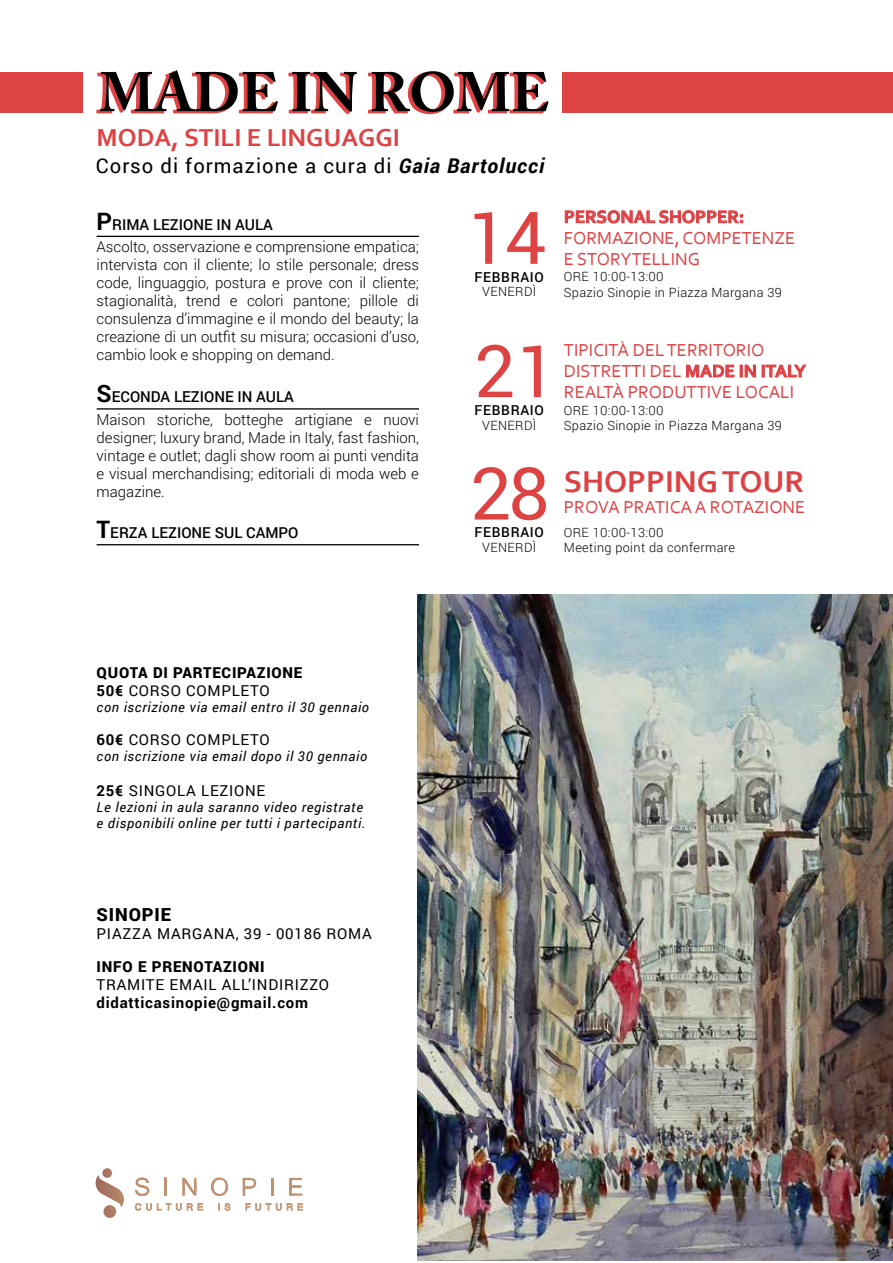
<style>
.page{position:relative;width:893px;height:1263px;background:#fff}
.page>*{position:absolute;margin:0;border:0;box-sizing:border-box;transform-origin:0 0}
.t1{font:72.75px "Roboto";color:#de4344}
.t2{font:700 55.2px "Adobe Caslon Pro";color:#000}
.t3{font:700 31.5px "Corbel";color:#dd4144}
.t4{font:700 25.65px "Corbel";color:#de4244}
.t5{font:20.25px "Roboto";letter-spacing:.05em;color:#000}
.t6{font:18.15px/21px "Corbel";color:#dd4144}
.t7{font:700 18.15px "Corbel";color:#dd4144}
.t8{font:900 18px "Roboto";letter-spacing:.05em;color:#000}
.t9{font:300 15px/18px "Roboto";color:#000}
.t10{font:15px "Roboto";letter-spacing:.05em;color:#000}
.t11{font:900 15px/18px "Roboto";letter-spacing:.05em;color:#000}
.t12{font:700 15px "Roboto";letter-spacing:.05em;color:#000}
.t13{font:500 15px "Roboto";color:#000}
.t14{font:500 13.65px "Roboto";letter-spacing:.05em;color:#000}
.t15{font:italic 13.5px/16.2px "Roboto";letter-spacing:.05em;color:#000}
.t16{font:300 12.75px/15.3px "Roboto";letter-spacing:.03em;color:#000}
.s1{font-weight:700;font-style:italic}
.s2{font-weight:700;font-size:24px}
.s3{font-weight:500}
.s4{font-weight:700}
.s5{font-weight:400}
</style>
<div class="page">
<svg style="left:96px;top:70px;width:180px;height:44px"></svg>
<svg style="left:288px;top:72px;width:67px;height:42px"></svg>
<svg style="left:367px;top:72px;width:180px;height:43px"></svg>
<img style="left:417px;top:1186px;width:476px;height:75px">
<img style="left:417px;top:891px;width:476px;height:295px">
<img style="left:417px;top:594px;width:476px;height:297px">
<svg style="left:565px;top:210px;width:178px;height:13px"></svg>
<svg style="left:686px;top:365px;width:48px;height:12px"></svg>
<svg style="left:740px;top:365px;width:16px;height:12px"></svg>
<svg style="left:762px;top:365px;width:44px;height:12px"></svg>
<hr style="left:97px;top:236px;width:322px;height:1px;background:#000">
<hr style="left:97px;top:408px;width:322px;height:2px;background:#000">
<hr style="left:97px;top:544px;width:322px;height:1px;background:#000">
<div style="left:563px;top:72px;width:330px;height:41px;background:#de4344"></div>
<div style="left:0;top:72px;width:83px;height:41px;background:#de4344"></div>
<svg style="left:96px;top:1168px;width:28px;height:50px"></svg>
<svg style="left:134px;top:1203px;width:69px;height:8px"></svg>
<svg style="left:218px;top:1203px;width:13px;height:8px"></svg>
<svg style="left:245px;top:1203px;width:58px;height:8px"></svg>
<svg style="left:135px;top:1177px;width:14px;height:19px"></svg>
<svg style="left:164px;top:1178px;width:3px;height:18px"></svg>
<svg style="left:182px;top:1178px;width:14px;height:18px"></svg>
<svg style="left:211px;top:1177px;width:17px;height:19px"></svg>
<svg style="left:243px;top:1178px;width:13px;height:18px"></svg>
<svg style="left:271px;top:1178px;width:2px;height:18px"></svg>
<svg style="left:289px;top:1178px;width:13px;height:18px"></svg>
<h2 class="t2" style="left:100px;top:60px;width:451px">MADE IN ROME</h2>
<h3 class="t4" style="left:97px;top:121px;width:305px">MODA, STILI E LINGUAGGI</h3>
<h3 class="t5" style="left:96px;top:152px;width:450px">Corso di formazione a cura di <span class="s1">Gaia Bartolucci</span></h3>
<p class="t9" style="left:97px;top:213px;width:324px;line-height:22.5px"><span class="s2">P</span><span class="s3">RIMA LEZIONE IN AULA<br></span>Ascolto, osservazione e comprensione empatica;</p>
<p class="t9" style="left:97px;top:255px;width:324px;text-align:justify">intervista con il cliente; lo stile personale; dress code, linguaggio, postura e prove con il cliente; stagionalità, trend e colori pantone; pillole di consulenza d’immagine e il mondo del beauty; la creazione di un outfit su misura; occasioni d’uso, cambio look e shopping on demand.</p>
<p class="t9" style="left:97px;top:385px;width:324px;line-height:22.5px"><span class="s2">S</span><span class="s3">ECONDA LEZIONE IN AULA<br></span>Maison storiche, botteghe artigiane e nuovi</p>
<p class="t9" style="left:97px;top:428px;width:324px;text-align:justify">designer; luxury brand, Made in Italy, fast fashion, vintage e outlet; dagli show room ai punti vendita e visual merchandising; editoriali di moda web e magazine.</p>
<p class="t13" style="left:97px;top:522px;width:203px"><span class="s2">T</span>ERZA LEZIONE SUL CAMPO</p>
<h1 class="t1" style="left:468px;top:187px;width:80px">14</h1>
<p class="t14" style="left:475px;top:267px;width:71px">FEBBRAIO</p>
<p class="t16" style="left:482px;top:284px;width:55px">VENERDÌ</p>
<h1 class="t1" style="left:475px;top:320px;width:85px">21</h1>
<p class="t14" style="left:475px;top:400px;width:71px">FEBBRAIO</p>
<p class="t16" style="left:482px;top:417px;width:55px">VENERDÌ</p>
<h1 class="t1" style="left:471px;top:442px;width:81px">28</h1>
<p class="t14" style="left:475px;top:523px;width:71px">FEBBRAIO</p>
<p class="t16" style="left:482px;top:539px;width:55px">VENERDÌ</p>
<p class="t7" style="left:564px;top:205px;width:182px">PERSONAL SHOPPER:</p>
<p class="t6" style="left:564px;top:227px;width:233px">FORMAZIONE, COMPETENZE</p>
<p class="t6" style="left:564px;top:248px;width:138px">E STORYTELLING</p>
<p class="t16" style="left:564px;top:269px;width:219px">ORE 10:00-13:00<br>Spazio Sinopie in Piazza Margana 39</p>
<p class="t6" style="left:564px;top:339px;width:244px">TIPICITÀ DEL TERRITORIO<br>DISTRETTI DEL <span class="s4">MADE IN ITALY<br></span>REALTÀ PRODUTTIVE LOCALI</p>
<p class="t16" style="left:564px;top:402px;width:219px">ORE 10:00-13:00<br>Spazio Sinopie in Piazza Margana 39</p>
<h3 class="t3" style="left:564px;top:462px;width:242px">SHOPPING TOUR</h3>
<p class="t6" style="left:564px;top:496px;width:243px">PROVA PRATICA A ROTAZIONE</p>
<p class="t16" style="left:564px;top:524px;width:173px">ORE 10:00-13:00<br>Meeting point da confermare</p>
<p class="t11" style="left:97px;top:663px;width:207px">QUOTA DI PARTECIPAZIONE<br><span class="s4">50€</span> <span class="s5">CORSO COMPLETO</span></p>
<p class="t15" style="left:97px;top:699px;width:274px">con iscrizione via email entro il 30 gennaio</p>
<p class="t10" style="left:97px;top:729px;width:175px"><span class="s4">60€</span> CORSO COMPLETO</p>
<p class="t15" style="left:97px;top:748px;width:272px">con iscrizione via email dopo il 30 gennaio</p>
<p class="t10" style="left:97px;top:780px;width:170px"><span class="s4">25€</span> SINGOLA LEZIONE</p>
<p class="t15" style="left:97px;top:798px;width:270px">Le lezioni in aula saranno video registrate e disponibili online per tutti i partecipanti.</p>
<p class="t8" style="left:97px;top:902px;width:76px">SINOPIE</p>
<p class="t10" style="left:97px;top:923px;width:277px">PIAZZA MARGANA, 39 - 00186 ROMA</p>
<p class="t11" style="left:97px;top:957px;width:170px">INFO E PRENOTAZIONI</p>
<p class="t10" style="left:97px;top:974px;width:234px">TRAMITE EMAIL ALL’INDIRIZZO</p>
<p class="t12" style="left:97px;top:992px;width:213px">didatticasinopie@gmail.com</p>
</div>
